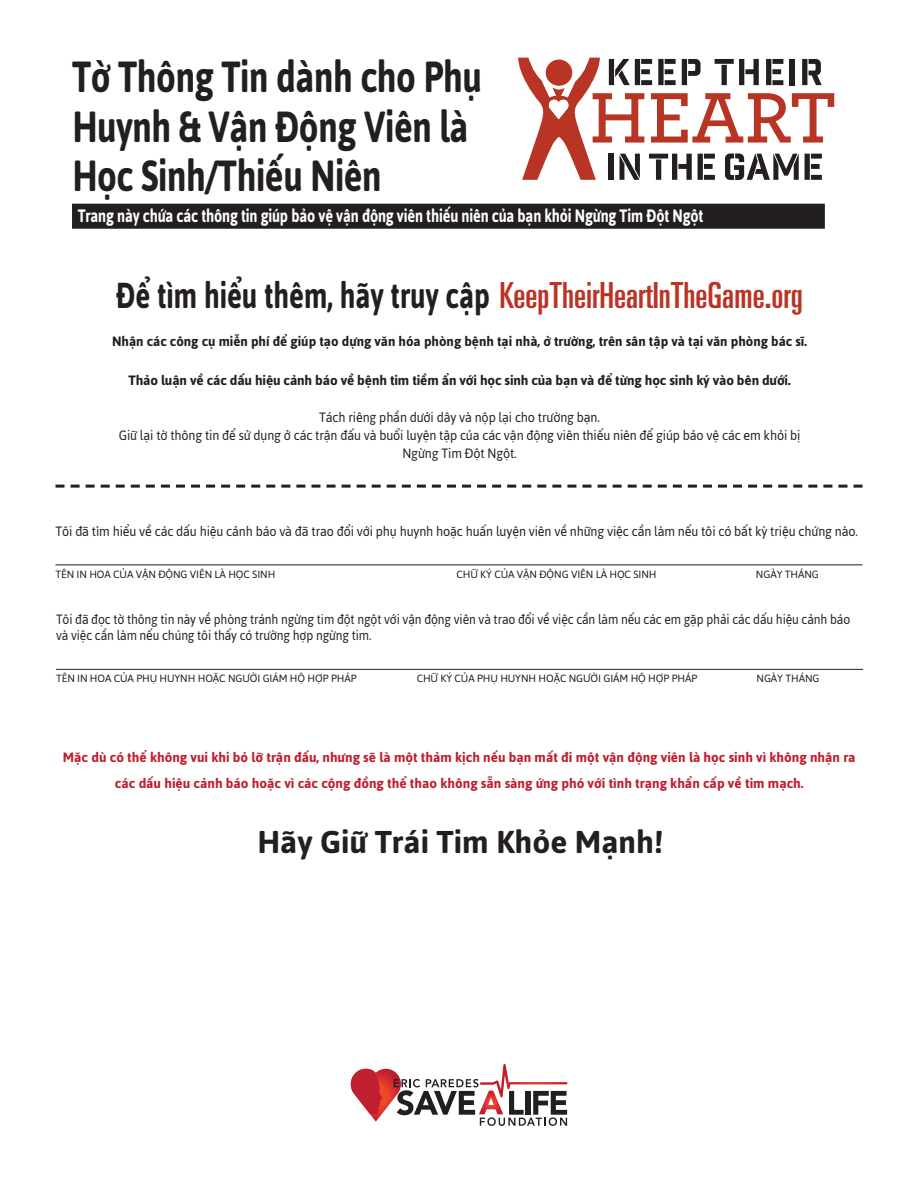
<style>
.page{position:relative;width:918px;height:1188px;background:#fff}
.page>*{position:absolute;margin:0;border:0;box-sizing:border-box;transform-origin:0 0}
.t1{font:700 43.5px/49.5px "Asap";letter-spacing:-.01em;color:#231f20;scale:.8 1}
.t2{font:700 36px "Asap";color:#231f20;scale:.77 1}
.t3{font:700 31.5px "Asap";color:#231f20}
.t4{font:700 18px "Asap";letter-spacing:-.01em;color:#fff;scale:.8 1}
.t5{font:13.5px/18px "Asap";letter-spacing:-.01em;color:#231f20;text-align:center;scale:.93 1}
.t6{font:700 13.5px "Asap";color:#231f20}
.t7{font:13.5px/16.2px "Asap";letter-spacing:-.01em;color:#231f20;scale:.9 1}
.t8{font:700 13.5px/25.5px "Asap";color:#bf1e2d;text-align:center}
.t9{font:10.5px "Asap";letter-spacing:-.01em;color:#231f20}
.s1{font-family:"Univers LT Std";font-weight:400;font-stretch:ultra-condensed;color:#b93425}
</style>
<div class="page">
<svg style="left:518px;top:58px;width:316px;height:122px"></svg>
<div style="left:546px;top:60px;width:26px;height:26px;background:#b83424;border-radius:50%"></div>
<div style="left:72px;top:204px;width:753px;height:25px;background:#231f20"></div>
<svg style="left:350px;top:1064px;width:217px;height:62px"></svg>
<svg style="left:55px;top:485px;width:808px;height:3px"></svg>
<hr style="left:55px;top:564px;width:808px;height:1px;background:#231f20">
<hr style="left:56px;top:669px;width:807px;height:1px;background:#231f20">
<h1 class="t1" style="left:72px;top:51px;width:514px">Tờ Thông Tin dành cho Phụ<br>Huynh &amp; Vận Động Viên là<br>Học Sinh/Thiếu Niên</h1>
<h3 class="t4" style="left:78px;top:203px;width:784px">Trang này chứa các thông tin giúp bảo vệ vận động viên thiếu niên của bạn khỏi Ngừng Tim Đột Ngột</h3>
<p class="t2" style="left:116px;top:271px;width:893px">Để tìm hiểu thêm, hãy truy cập <span class="s1">KeepTheirHeartInTheGame.org</span></p>
<p class="t6" style="left:112px;top:332px;width:697px">Nhận các công cụ miễn phí để giúp tạo dựng văn hóa phòng bệnh tại nhà, ở trường, trên sân tập và tại văn phòng bác sĩ.</p>
<p class="t6" style="left:128px;top:371px;width:664px">Thảo luận về các dấu hiệu cảnh báo về bệnh tim tiềm ẩn với học sinh của bạn và để từng học sinh ký vào bên dưới.</p>
<p class="t5" style="left:119px;top:408px;width:732px">Tách riêng phần dưới dây và nộp lạ i cho trường bạn.<br>Giữ lạ i tờ thông tin để sử dụng ở các trận đấu và buổi luyện tập của các vận động viên thiếu niên để giúp bảo vệ các em khỏi bị<br>Ngừng Tim Đột Ngột.</p>
<p class="t5" style="left:55px;top:521px;width:864px">Tôi đã tì m hiểu về các dấu hiệu cảnh báo và đã trao đổi với phụ huynh hoặc huấn luyện viên về những việc cần làm nếu tôi có bất kỳ triệu chứng nào.</p>
<p class="t9" style="left:55px;top:567px;width:221px">TÊN IN HOA CỦA VẬN ĐỘNG VIÊN LÀ HỌC SINH</p>
<p class="t9" style="left:456px;top:567px;width:202px">CHỮ KÝ CỦA VẬN ĐỘNG VIÊN LÀ HỌC SINH</p>
<p class="t9" style="left:756px;top:567px;width:64px">NGÀY THÁNG</p>
<p class="t7" style="left:56px;top:611px;width:884px">Tôi đã đọc tờ thông tin này về phòng tránh ngừng tim đột ngột với vận động viên và trao đổi về việc cần làm nếu các em gặp phả i các dấu hiệu cảnh báo và việc cần làm nếu chúng tôi thấy có trường hợp ngừng tim.</p>
<p class="t9" style="left:56px;top:672px;width:302px">TÊN IN HOA CỦA PHỤ HUYNH HOẶC NGƯỜI GIÁM HỘ HỢP PHÁP</p>
<p class="t9" style="left:417px;top:672px;width:282px">CHỮ KÝ CỦA PHỤ HUYNH HOẶC NGƯỜI GIÁM HỘ HỢP PHÁP</p>
<p class="t9" style="left:757px;top:672px;width:64px">NGÀY THÁNG</p>
<p class="t8" style="left:63px;top:744px;width:794px">Mặc dù có thể không vui khi bỏ lỡ trận đấu, nhưng sẽ là một thảm kịch nếu bạn mất đi một vận động viên là học sinh vì không nhận ra các dấu hiệu cảnh báo hoặc vì các cộng đồng thể thao không sẵn sàng ứng phó với tình trạng khẩn cấp về tim mạch.</p>
<p class="t3" style="left:257px;top:820px;width:408px">Hãy Giữ Trái Tim Khỏe Mạnh!</p>
</div>
